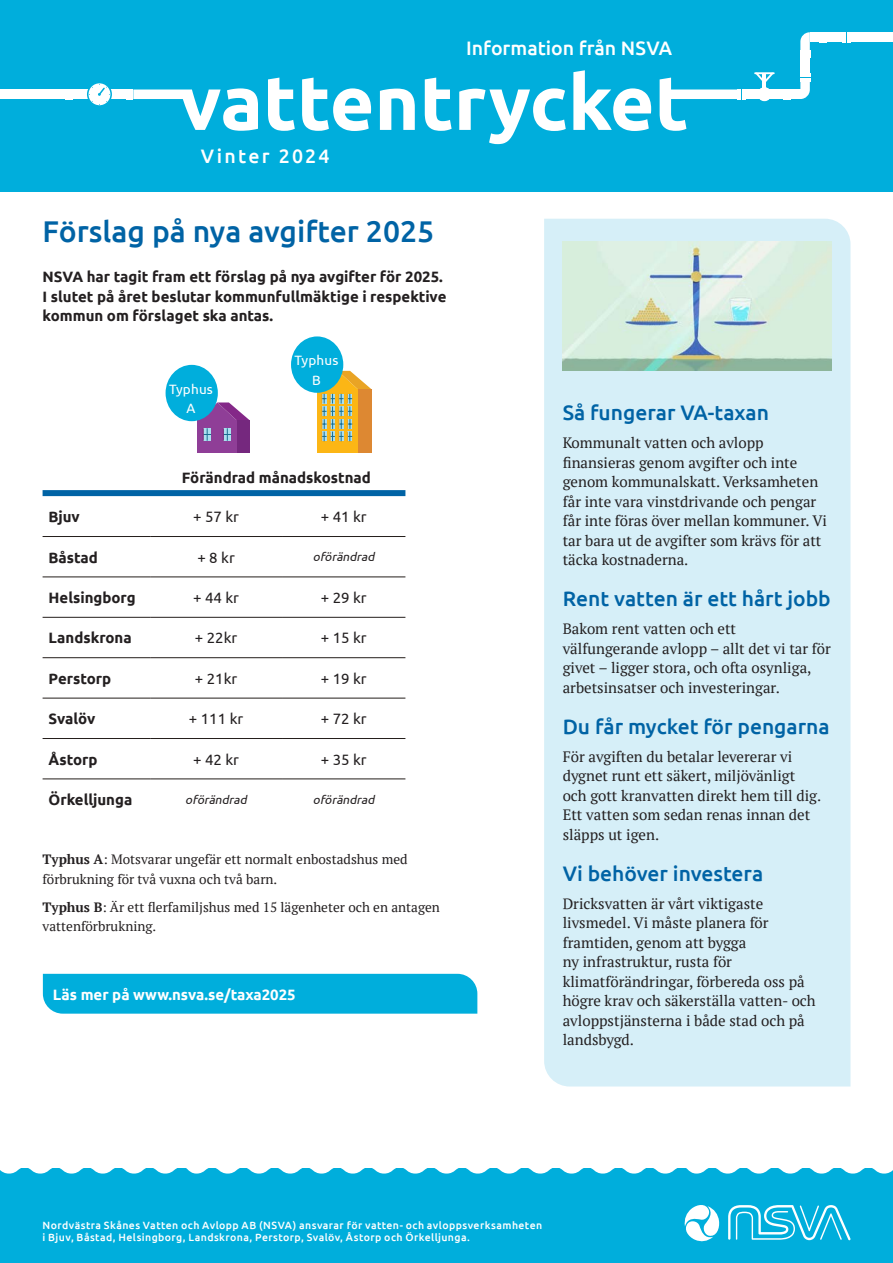
<style>
.page{position:relative;width:893px;height:1263px;background:#fff}
.page>*{position:absolute;margin:0;border:0;box-sizing:border-box;transform-origin:0 0}
._01_RUBRIK{font:500 30px "Ubuntu";color:#0063a5}
._02_RUBRIK{font:500 21px "Ubuntu";color:#0063a5}
.t1{font:500 19.5px "Ubuntu";color:#fff}
.t2{font:500 19.5px "Ubuntu";letter-spacing:.115em;color:#fff}
._02_Brödtext{font:15px/19.5px "PT Serif";color:#231f20}
._02_Brödtext-2{font:700 15px/19.5px "Ubuntu";color:#231f20}
.Ingress{font:15px "Ubuntu";color:#231f20}
.Ingress-2{font:700 15px "Ubuntu";color:#231f20}
.Ingress-3{font:700 15px "Ubuntu";color:#fff}
._02_RUBRIK-2{font:700 15px "Ubuntu";color:#231f20}
._02_Brödtext-3{font:13.5px/19.5px "PT Serif";color:#231f20}
.Underrubrik{font:13.5px/19.5px "Ubuntu";letter-spacing:.015em;color:#fff;text-align:center}
.Ingress-4{font:italic 12px "Ubuntu";color:#231f20}
.t3{font:500 10.5px/12.6px "Ubuntu";letter-spacing:.04em;color:#fff}
.s1{font-weight:700}
</style>
<div class="page">
<div style="left:0;top:0;width:893px;height:191px;background:#00aedc"></div>
<div style="left:0;top:1168px;width:893px;height:95px;background:#00aedc"></div>
<svg style="left:0;top:1168px;width:893px;height:6px"></svg>
<svg style="left:268px;top:78px;width:27px;height:53px"></svg>
<svg style="left:302px;top:78px;width:69px;height:53px"></svg>
<svg style="left:380px;top:89px;width:35px;height:41px"></svg>
<svg style="left:425px;top:78px;width:27px;height:53px"></svg>
<svg style="left:459px;top:88px;width:107px;height:56px"></svg>
<svg style="left:573px;top:70px;width:78px;height:61px"></svg>
<div style="left:745px;top:89px;width:38px;height:10px;background:#fff"></div>
<div style="left:758px;top:87px;width:13px;height:14px;background:#fff;border-radius:50%"></div>
<hr style="left:763px;top:74px;width:3px;height:14px;background:#fff">
<hr style="left:754px;top:72px;width:21px;height:2px;background:#fff">
<svg style="left:756px;top:72px;width:17px;height:10px"></svg>
<div style="left:73px;top:89px;width:53px;height:10px;background:#fff"></div>
<svg style="left:126px;top:88px;width:132px;height:43px"></svg>
<div style="left:0;top:89px;width:65px;height:10px;background:#fff"></div>
<svg style="left:660px;top:78px;width:85px;height:53px"></svg>
<svg style="left:65px;top:89px;width:8px;height:11px"></svg>
<div style="left:791px;top:90px;width:9px;height:9px;background:#fff"></div>
<svg style="left:783px;top:89px;width:8px;height:11px"></svg>
<svg style="left:800px;top:74px;width:10px;height:25px"></svg>
<div style="left:810px;top:32px;width:9px;height:10px;background:#fff"></div>
<div style="left:800px;top:58px;width:10px;height:16px;background:#fff"></div>
<svg style="left:800px;top:32px;width:10px;height:26px"></svg>
<svg style="left:819px;top:32px;width:8px;height:10px"></svg>
<div style="left:827px;top:32px;width:16px;height:10px;background:#fff"></div>
<svg style="left:843px;top:32px;width:7px;height:10px"></svg>
<div style="left:850px;top:32px;width:43px;height:10px;background:#fff"></div>
<div style="left:87px;top:82px;width:25px;height:25px;border:2px solid #00aedc;border-radius:50%"></div>
<svg style="left:89px;top:84px;width:21px;height:21px"></svg>
<svg style="left:728px;top:1205px;width:122px;height:35px"></svg>
<svg style="left:685px;top:1205px;width:35px;height:36px"></svg>
<div style="left:544px;top:219px;width:306px;height:867px;background:#d6eff8"></div>
<hr style="left:43px;top:536px;width:107px;height:1px;background:#241e1b">
<hr style="left:150px;top:536px;width:132px;height:1px;background:#241e1b">
<hr style="left:282px;top:536px;width:123px;height:1px;background:#241e1b">
<hr style="left:43px;top:577px;width:107px;height:1px;background:#241e1b">
<hr style="left:150px;top:577px;width:132px;height:1px;background:#241e1b">
<hr style="left:282px;top:577px;width:123px;height:1px;background:#241e1b">
<hr style="left:43px;top:617px;width:107px;height:1px;background:#241e1b">
<hr style="left:150px;top:617px;width:132px;height:1px;background:#241e1b">
<hr style="left:282px;top:617px;width:123px;height:1px;background:#241e1b">
<hr style="left:43px;top:657px;width:107px;height:1px;background:#241e1b">
<hr style="left:150px;top:657px;width:132px;height:1px;background:#241e1b">
<hr style="left:282px;top:657px;width:123px;height:1px;background:#241e1b">
<hr style="left:43px;top:698px;width:107px;height:1px;background:#241e1b">
<hr style="left:150px;top:698px;width:132px;height:1px;background:#241e1b">
<hr style="left:282px;top:698px;width:123px;height:1px;background:#241e1b">
<hr style="left:43px;top:738px;width:107px;height:1px;background:#241e1b">
<hr style="left:150px;top:738px;width:132px;height:1px;background:#241e1b">
<hr style="left:282px;top:738px;width:123px;height:1px;background:#241e1b">
<hr style="left:43px;top:779px;width:107px;height:1px;background:#241e1b">
<hr style="left:150px;top:779px;width:132px;height:1px;background:#241e1b">
<hr style="left:282px;top:779px;width:123px;height:1px;background:#241e1b">
<div style="left:198px;top:421px;width:39px;height:32px;background:#8f3e97"></div>
<svg style="left:198px;top:402px;width:52px;height:19px"></svg>
<div style="left:237px;top:421px;width:13px;height:32px;background:#75287e"></div>
<svg style="left:203px;top:428px;width:8px;height:13px"></svg>
<svg style="left:223px;top:428px;width:8px;height:13px"></svg>
<div style="left:317px;top:390px;width:42px;height:63px;background:#fcb615"></div>
<div style="left:359px;top:390px;width:13px;height:63px;background:#dd8832"></div>
<svg style="left:321px;top:371px;width:51px;height:70px"></svg>
<div style="left:291px;top:336px;width:52px;height:57px;background:#00aedc;border-radius:50%"></div>
<div style="left:166px;top:365px;width:52px;height:56px;background:#00aedc;border-radius:50%"></div>
<div style="left:43px;top:490px;width:362px;height:6px;background:#0063a5"></div>
<div style="left:43px;top:974px;width:434px;height:40px;background:#00aedc"></div>
<img style="left:563px;top:242px;width:269px;height:129px">
<p class="t1" style="left:466px;top:36px;width:208px">Information från NSVA</p>
<p class="t2" style="left:201px;top:144px;width:130px">Vinter 2024</p>
<p class="_01_RUBRIK" style="left:43px;top:212px;width:393px">Förslag på nya avgifter 2025</p>
<p class="_02_Brödtext-2" style="left:43px;top:267px;width:405px">NSVA har tagit fram ett förslag på nya avgifter för 2025.<br>I slutet på året beslutar kommunfullmäktige i respektive kommun om förslaget ska antas.</p>
<p class="Underrubrik" style="left:169px;top:379px;width:45px">Typhus<br>A</p>
<p class="Underrubrik" style="left:295px;top:350px;width:45px">Typhus<br>B</p>
<p class="_02_RUBRIK-2" style="left:182px;top:468px;width:191px">Förändrad månadskostnad</p>
<p class="Ingress-2" style="left:49px;top:508px;width:33px">Bjuv</p>
<p class="Ingress" style="left:193px;top:508px;width:47px">+ 57 kr</p>
<p class="Ingress" style="left:321px;top:508px;width:47px">+ 41 kr</p>
<p class="Ingress-2" style="left:49px;top:548px;width:51px">Båstad</p>
<p class="Ingress" style="left:197px;top:548px;width:39px">+ 8 kr</p>
<p class="Ingress-4" style="left:313px;top:550px;width:66px">oförändrad</p>
<p class="Ingress-2" style="left:49px;top:588px;width:89px">Helsingborg</p>
<p class="Ingress" style="left:193px;top:588px;width:47px">+ 44 kr</p>
<p class="Ingress" style="left:321px;top:588px;width:47px">+ 29 kr</p>
<p class="Ingress-2" style="left:49px;top:629px;width:85px">Landskrona</p>
<p class="Ingress" style="left:195px;top:629px;width:44px">+ 22kr</p>
<p class="Ingress" style="left:321px;top:629px;width:47px">+ 15 kr</p>
<p class="Ingress-2" style="left:49px;top:669px;width:64px">Perstorp</p>
<p class="Ingress" style="left:195px;top:669px;width:44px">+ 21kr</p>
<p class="Ingress" style="left:321px;top:669px;width:47px">+ 19 kr</p>
<p class="Ingress-2" style="left:49px;top:710px;width:48px">Svalöv</p>
<p class="Ingress" style="left:189px;top:710px;width:56px">+ 111 kr</p>
<p class="Ingress" style="left:321px;top:710px;width:47px">+ 72 kr</p>
<p class="Ingress-2" style="left:49px;top:750px;width:51px">Åstorp</p>
<p class="Ingress" style="left:193px;top:750px;width:47px">+ 42 kr</p>
<p class="Ingress" style="left:321px;top:750px;width:47px">+ 35 kr</p>
<p class="Ingress-2" style="left:49px;top:790px;width:85px">Örkelljunga</p>
<p class="Ingress-4" style="left:185px;top:792px;width:66px">oförändrad</p>
<p class="Ingress-4" style="left:313px;top:792px;width:66px">oförändrad</p>
<p class="_02_Brödtext-3" style="left:43px;top:849px;width:367px"><span class="s1">Typhus A</span>: Motsvarar ungefär ett normalt enbostadshus med förbrukning för två vuxna och två barn.</p>
<p class="_02_Brödtext-3" style="left:43px;top:897px;width:399px"><span class="s1">Typhus B</span>: Är ett flerfamiljshus med 15 lägenheter och en antagen vattenförbrukning.</p>
<p class="Ingress-3" style="left:53px;top:985px;width:244px">Läs mer på www.nsva.se/taxa2025</p>
<p class="_02_RUBRIK" style="left:563px;top:399px;width:208px">Så fungerar VA-taxan</p>
<p class="_02_Brödtext" style="left:563px;top:433px;width:266px">Kommunalt vatten och avlopp finansieras genom avgifter och inte genom kommunalskatt. Verksamheten får inte vara vinstdrivande och pengar får inte föras över mellan kommuner. Vi tar bara ut de avgifter som krävs för att täcka kostnaderna.</p>
<p class="_02_RUBRIK" style="left:563px;top:586px;width:270px">Rent vatten är ett hårt jobb</p>
<p class="_02_Brödtext" style="left:563px;top:619px;width:270px">Bakom rent vatten och ett välfungerande avlopp – allt det vi tar för givet – ligger stora, och ofta osynliga, arbetsinsatser och investeringar.</p>
<p class="_02_RUBRIK" style="left:563px;top:713px;width:269px">Du får mycket för pengarna</p>
<p class="_02_Brödtext" style="left:563px;top:747px;width:260px">För avgiften du betalar levererar vi dygnet runt ett säkert, miljövänligt och gott kranvatten direkt hem till dig.<br>Ett vatten som sedan renas innan det släpps ut igen.</p>
<p class="_02_RUBRIK" style="left:563px;top:860px;width:202px">Vi behöver investera</p>
<p class="_02_Brödtext" style="left:563px;top:894px;width:255px">Dricksvatten är vårt viktigaste livsmedel. Vi måste planera för framtiden, genom att bygga<br>ny infrastruktur, rusta för klimatförändringar, förbereda oss på högre krav och säkerställa vatten- och avloppstjänsterna i både stad och på landsbygd.</p>
<p class="t3" style="left:43px;top:1218px;width:501px">Nordvästra Skånes Vatten och Avlopp AB (NSVA) ansvarar för vatten- och avloppsverksamheten i Bjuv, Båstad, Helsingborg, Landskrona, Perstorp, Svalöv, Åstorp och Örkelljunga.</p>
</div>
